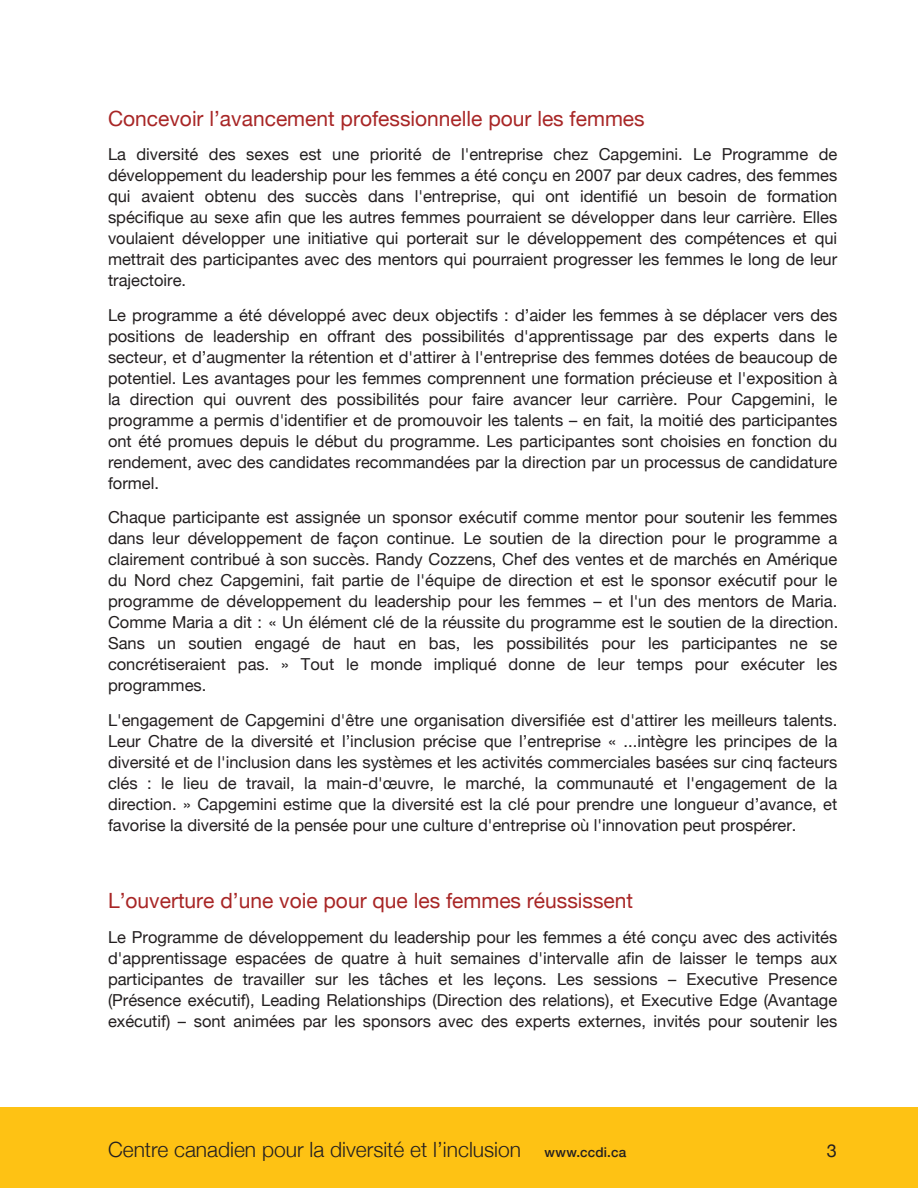
<style>
.page{position:relative;width:918px;height:1188px;background:#fff}
.page>*{position:absolute;margin:0;border:0;box-sizing:border-box;transform-origin:0 0}
.Text{font:21px "Helvetica Neue";color:#a82626}
.t1{font:300 21px "Helvetica Neue";color:#231f20}
.t2{font:18px "Helvetica Neue";color:#231f20}
.Text-2{font:16.5px/21px "Helvetica Neue";color:#231f20;text-align:justify}
.s1{font-weight:500;font-size:13.5px}
</style>
<div class="page">
<div style="left:0;top:1107px;width:918px;height:81px;background:#fec214"></div>
<p class="Text" style="left:108px;top:106px;width:538px">Concevoir l’avancement professionnelle pour les femmes</p>
<p class="Text-2" style="left:108px;top:144px;width:731px">La diversité des sexes est une priorité de l'entreprise chez Capgemini. Le Programme de développement du leadership pour les femmes a été conçu en 2007 par deux cadres, des femmes qui avaient obtenu des succès dans l'entreprise, qui ont identifié un besoin de formation spécifique au sexe afin que les autres femmes pourraient se développer dans leur carrière. Elles voulaient développer une initiative qui porterait sur le développement des compétences et qui mettrait des participantes avec des mentors qui pourraient progresser les femmes le long de leur trajectoire.</p>
<p class="Text-2" style="left:108px;top:304px;width:731px">Le programme a été développé avec deux objectifs : d’aider les femmes à se déplacer vers des positions de leadership en offrant des possibilités d'apprentissage par des experts dans le secteur, et d’augmenter la rétention et d'attirer à l'entreprise des femmes dotées de beaucoup de potentiel. Les avantages pour les femmes comprennent une formation précieuse et l'exposition à la direction qui ouvrent des possibilités pour faire avancer leur carrière. Pour Capgemini, le programme a permis d'identifier et de promouvoir les talents – en fait, la moitié des participantes ont été promues depuis le début du programme. Les participantes sont choisies en fonction du rendement, avec des candidates recommandées par la direction par un processus de candidature formel.</p>
<p class="Text-2" style="left:108px;top:507px;width:732px">Chaque participante est assignée un sponsor exécutif comme mentor pour soutenir les femmes dans leur développement de façon continue. Le soutien de la direction pour le programme a clairement contribué à son succès. Randy Cozzens, Chef des ventes et de marchés en Amérique du Nord chez Capgemini, fait partie de l'équipe de direction et est le sponsor exécutif pour le programme de développement du leadership pour les femmes – et l'un des mentors de Maria.<br>Comme Maria a dit : « Un élément clé de la réussite du programme est le soutien de la direction.<br>Sans un soutien engagé de haut en bas, les possibilités pour les participantes ne se concrétiseraient pas. » Tout le monde impliqué donne de leur temps pour exécuter les programmes.</p>
<p class="Text-2" style="left:108px;top:709px;width:731px">L'engagement de Capgemini d'être une organisation diversifiée est d'attirer les meilleurs talents.<br>Leur Chatre de la diversité et l’inclusion précise que l’entreprise « ...intègre les principes de la diversité et de l'inclusion dans les systèmes et les activités commerciales basées sur cinq facteurs clés : le lieu de travail, la main-d'œuvre, le marché, la communauté et l'engagement de la direction. » Capgemini estime que la diversité est la clé pour prendre une longueur d’avance, et favorise la diversité de la pensée pour une culture d'entreprise où l'innovation peut prospérer.</p>
<p class="Text" style="left:108px;top:888px;width:527px">L’ouverture d’une voie pour que les femmes réussissent</p>
<p class="Text-2" style="left:108px;top:927px;width:731px">Le Programme de développement du leadership pour les femmes a été conçu avec des activités d'apprentissage espacées de quatre à huit semaines d'intervalle afin de laisser le temps aux participantes de travailler sur les tâches et les leçons. Les sessions – Executive Presence (Présence exécutif), Leading Relationships (Direction des relations), et Executive Edge (Avantage exécutif) – sont animées par les sponsors avec des experts externes, invités pour soutenir les</p>
<p class="t1" style="left:108px;top:1133px;width:520px">Centre canadien pour la diversité et l’inclusion <span class="s1">www.ccdi.ca</span></p>
<p class="t2" style="left:827px;top:1139px;width:12px">3</p>
</div>
